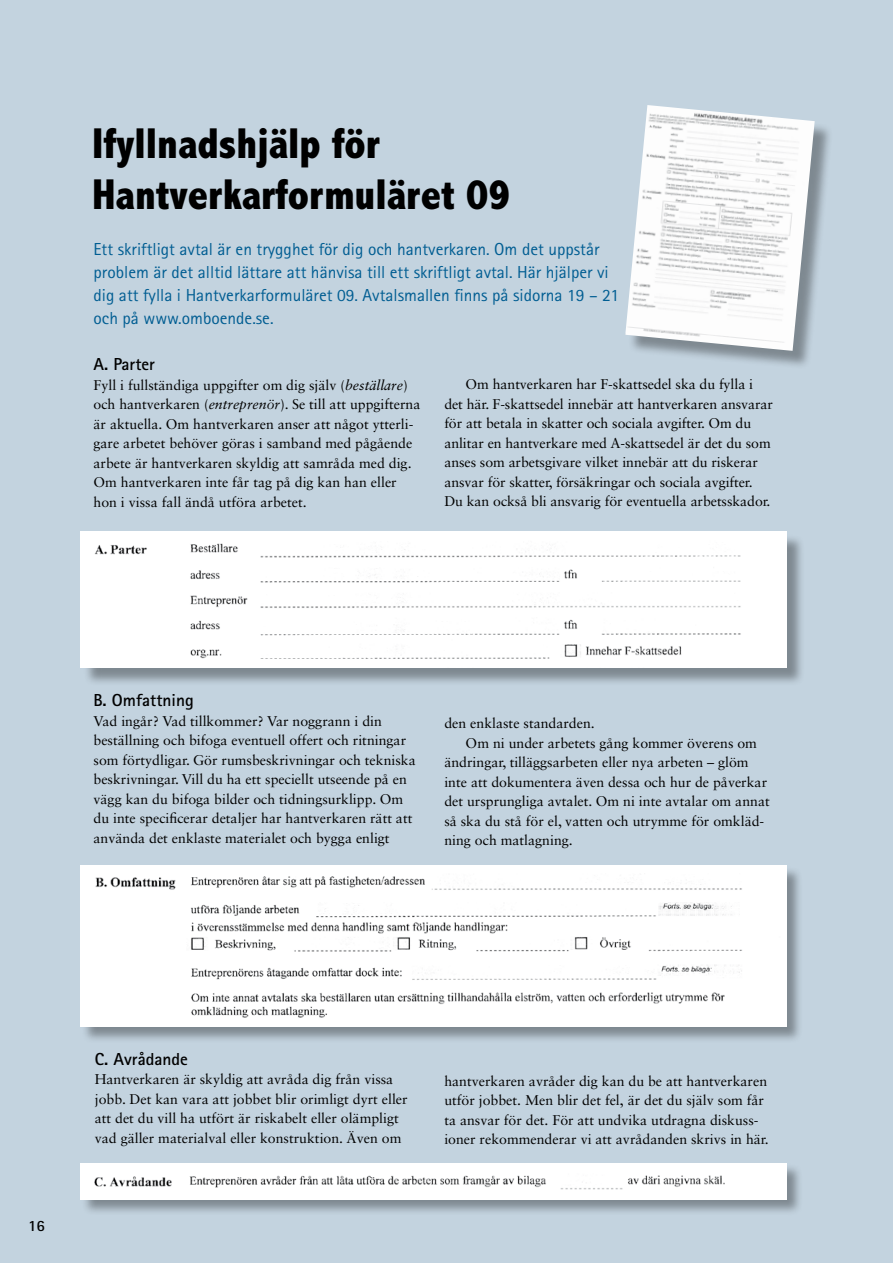
<style>
.page{position:relative;width:893px;height:1263px;background:#c3d3df}
.page>*{position:absolute;margin:0;border:0;box-sizing:border-box;transform-origin:0 0}
.t1{font:800 condensed 43.5px/51px "Abadi";color:#000}
.t2{font:17.4px/23px "Rotis Sans Serif";color:#005d92}
.t3{font:700 17.4px "Rotis Sans Serif Std";color:#000}
.t4{font:700 15.75px "Rotis Sans Serif Std";color:#000}
.t5{font:14.1px/19.5px "Sabon LT Std";color:#000}
.t6{font:14.1px/19.5px "Sabon";color:#000}
.s1{font-style:italic}
.s2{font-family:"Sabon"}
</style>
<div class="page">
<div style="left:81px;top:1163px;width:729px;height:59px;background:#000;opacity:.35"></div>
<img style="left:81px;top:1163px;width:706px;height:36px">
<div style="left:83px;top:534px;width:728px;height:158px;background:#000;opacity:.35"></div>
<div style="left:81px;top:531px;width:706px;height:136px;background:#fff"></div>
<div style="left:81px;top:866px;width:729px;height:184px;background:#000;opacity:.35"></div>
<img style="left:81px;top:866px;width:706px;height:160px">
<div style="left:627px;top:107px;width:213px;height:269px;background:#000;opacity:.35"></div>
<img style="left:625px;top:105px;width:190px;height:246px">
<h1 class="t1" style="left:92px;top:119px;width:420px">Ifyllnadshjälp för<br>Hantverkarformuläret 09</h1>
<p class="t2" style="left:94px;top:237px;width:527px">Ett skriftligt avtal är en trygghet för dig och hantverkaren. Om det uppstår problem är det alltid lättare att hänvisa till ett skriftligt avtal. Här hjälper vi dig att fylla i Hantverkarformuläret 09. Avtalsmallen finns på sidorna 19 – 21 och på www.omboende.se.</p>
<p class="t3" style="left:94px;top:353px;width:63px">A. Parter</p>
<p class="t5" style="left:94px;top:375px;width:328px">Fyll i fullständiga uppgifter om dig själv (<span class="s1">beställare</span>) och hantverkaren (<span class="s1">entreprenör</span>). Se till att uppgifterna är aktuella. Om hantverkaren anser att något ytterli&shy;gare arbetet behöver göras i samband med pågående arbete är hantverkaren skyldig att samråda med dig.<br>Om hantverkaren inte får tag på dig kan han eller hon i vissa fall ändå utföra arbetet.</p>
<p class="t5" style="left:444px;top:374px;width:330px;text-indent:21px">Om hantverkaren har F-skattsedel ska du fylla i det här. F-skattsedel innebär att hantverkaren ansvarar för att betala in skatter och sociala avgifter. Om du anlitar en hantverkare med A-skattsedel är det du som anses som arbetsgivare vilket innebär att du riskerar ansvar för skatter, försäkringar och sociala avgifter.<br>Du kan också bli ansvarig för eventuella arbetsskador.</p>
<p class="t3" style="left:94px;top:689px;width:102px">B. Omfattning</p>
<p class="t5" style="left:94px;top:711px;width:324px">Vad ingår? Vad tillkommer? Var noggrann i din beställning och bifoga eventuell offert och ritningar som förtydligar. Gör rumsbeskrivningar och tekniska beskrivningar. Vill du ha ett speciellt utseende på en vägg kan du bifoga bilder och tidningsurklipp. Om du inte specificerar detaljer har hantverkaren rätt att använda det enklaste materialet och bygga enligt</p>
<p class="t5" style="left:444px;top:713px;width:152px">den enklaste standarden.</p>
<p class="t5" style="left:466px;top:733px;width:293px">Om ni under arbetets gång kommer överens om</p>
<p class="t5" style="left:444px;top:752px;width:306px">ändringar, tilläggsarbeten eller nya arbeten – glöm</p>
<p class="t5" style="left:444px;top:772px;width:324px">inte att dokumentera även dessa och hur de påverkar</p>
<p class="t5" style="left:444px;top:791px;width:327px">det ursprungliga avtalet. Om ni inte avtalar om annat</p>
<p class="t5" style="left:444px;top:811px;width:321px">så ska du stå för el, vatten och utrymme för omkläd-</p>
<p class="t5" style="left:444px;top:830px;width:130px">ning och matlagning.</p>
<p class="t4" style="left:28px;top:1215px;width:18px">16</p>
<p class="t3" style="left:95px;top:1048px;width:95px">C. Avrådande</p>
<p class="t5" style="left:95px;top:1069px;width:314px">Hantverkaren är skyldig att avråda dig från vissa jobb. Det kan vara att jobbet blir orimligt dyrt eller att det du vill ha utfört är riskabelt eller olämpligt vad gäller materialval eller konstruktion. <span class="s2">Även om</span></p>
<p class="t6" style="left:444px;top:1071px;width:326px">hantverkaren avråder dig kan du be att hantverkaren utför jobbet. Men blir det fel, är det du själv som får ta ansvar för det. För att undvika utdragna diskuss&shy;ioner rekommenderar vi att avrådanden skrivs in här.</p>
</div>
